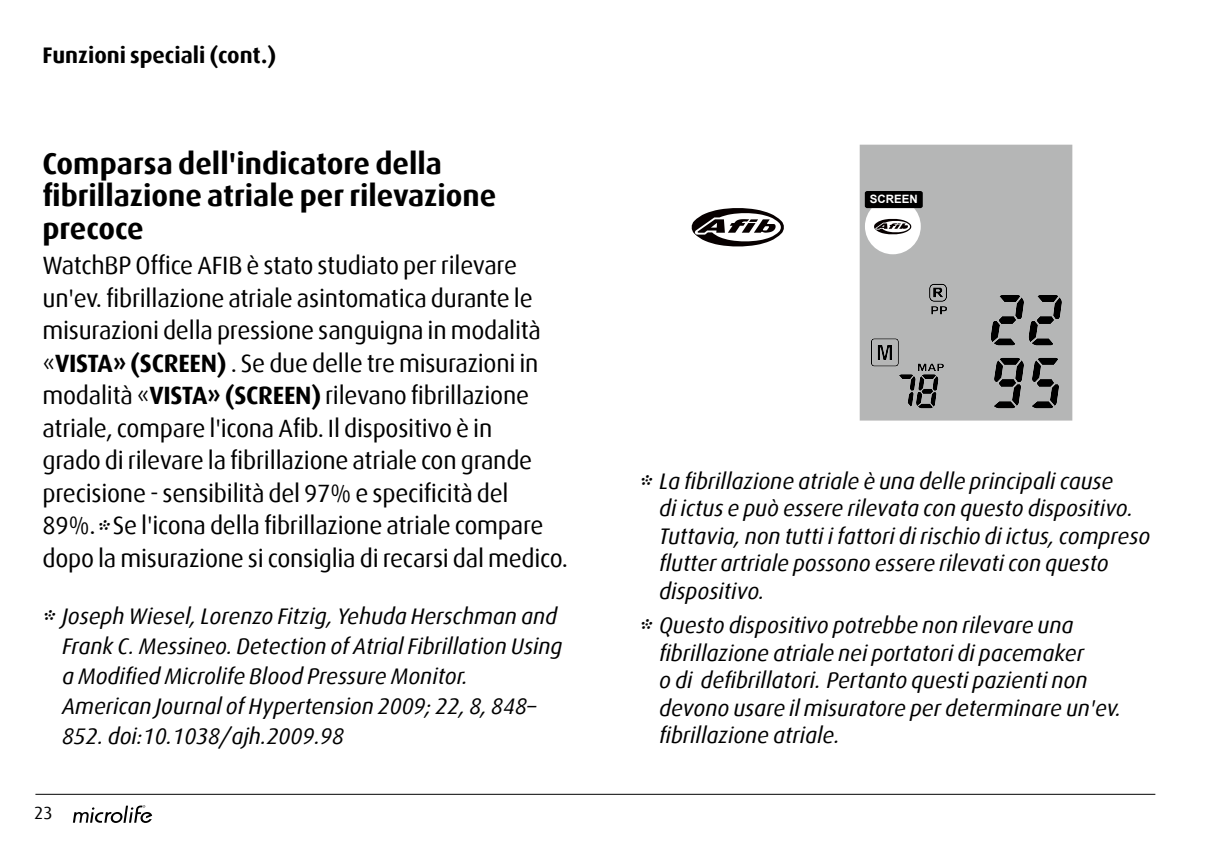
<style>
.page{position:relative;width:1205px;height:851px;background:#fff}
.page>*{position:absolute;margin:0;border:0;box-sizing:border-box;transform-origin:0 0}
.t1{font:700 30px/32.5px "Dax";color:#000}
.t2{font:25px/32.5px "Dax";letter-spacing:-.01em;color:#000}
.t3{font:italic 22.5px/27.5px "Dax";color:#000}
.t4{font:700 22.5px "Dax";color:#000}
.t5{font:17.5px "Dax";color:#000}
.t6{font:700 11.5px "Arial";color:#fff}
.s1{font-weight:700}
.s2{font-style:italic;font-size:30px}
.s3{font-size:30px}
</style>
<div class="page">
<hr style="left:35px;top:793px;width:1120px;height:1px;background:#000">
<svg style="left:73px;top:805px;width:79px;height:17px"></svg>
<div style="left:860px;top:145px;width:212px;height:275px;background:#b5b6b6"></div>
<svg style="left:691px;top:208px;width:93px;height:39px"></svg>
<div style="left:862px;top:184px;width:80px;height:86px;background:#b5b6b6"></div>
<div style="left:865px;top:191px;width:58px;height:17px;background:#000;border-radius:2px"></div>
<svg style="left:866px;top:197px;width:196px;height:211px;background:#a5a6a6"></svg>
<p class="t4" style="left:43px;top:42px;width:236px">Funzioni speciali (cont.)</p>
<h1 class="t1" style="left:43px;top:147px;width:455px">Comparsa dell'indicatore della fibrillazione atriale per rilevazione precoce</h1>
<p class="t2" style="left:42px;top:249px;width:527px">WatchBP Office AFIB è stato studiato per rilevare un'ev. fibrillazione atriale asintomatica durante le misurazioni della pressione sanguigna in modalità «<span class="s1">VISTA» (SCREEN)</span> . Se due delle tre misurazioni in modalità «<span class="s1">VISTA» (SCREEN)</span> rilevano fibrillazione atriale, compare l'icona Afib. Il dispositivo è in<br>grado di rilevare la fibrillazione atriale con grande precisione - sensibilità del 97% e specificità del 89%.<span class="s2">*</span> Se l'icona della fibrillazione atriale compare dopo la misurazione si consiglia di recarsi dal medico.</p>
<p class="t3" style="left:62px;top:601px;width:502px;line-height:30px;text-indent:-21px"><span class="s3">*</span> Joseph Wiesel, Lorenzo Fitzig, Yehuda Herschman and Frank C. Messineo. Detection of Atrial Fibrillation Using a Modified Microlife Blood Pressure Monitor.<br>American Journal of Hypertension 2009; 22, 8, 848– 852. doi:10.1038/ajh.2009.98</p>
<p class="t5" style="left:34px;top:803px;width:20px">23</p>
<p class="t6" style="left:870px;top:192px;width:49px">SCREEN</p>
<p class="t3" style="left:659px;top:467px;width:493px;text-indent:-21px"><span class="s3">*</span> La fibrillazione atriale è una delle principali cause<br>di ictus e può essere rilevata con questo dispositivo.<br>Tuttavia, non tutti i fattori di rischio di ictus, compreso flutter artriale possono essere rilevati con questo dispositivo.</p>
<p class="t3" style="left:659px;top:611px;width:464px;text-indent:-21px"><span class="s3">*</span> Questo dispositivo potrebbe non rilevare una fibrillazione atriale nei portatori di pacemaker<br>o di defibrillatori. Pertanto questi pazienti non devono usare il misuratore per determinare un'ev. fibrillazione atriale.</p>
</div>
